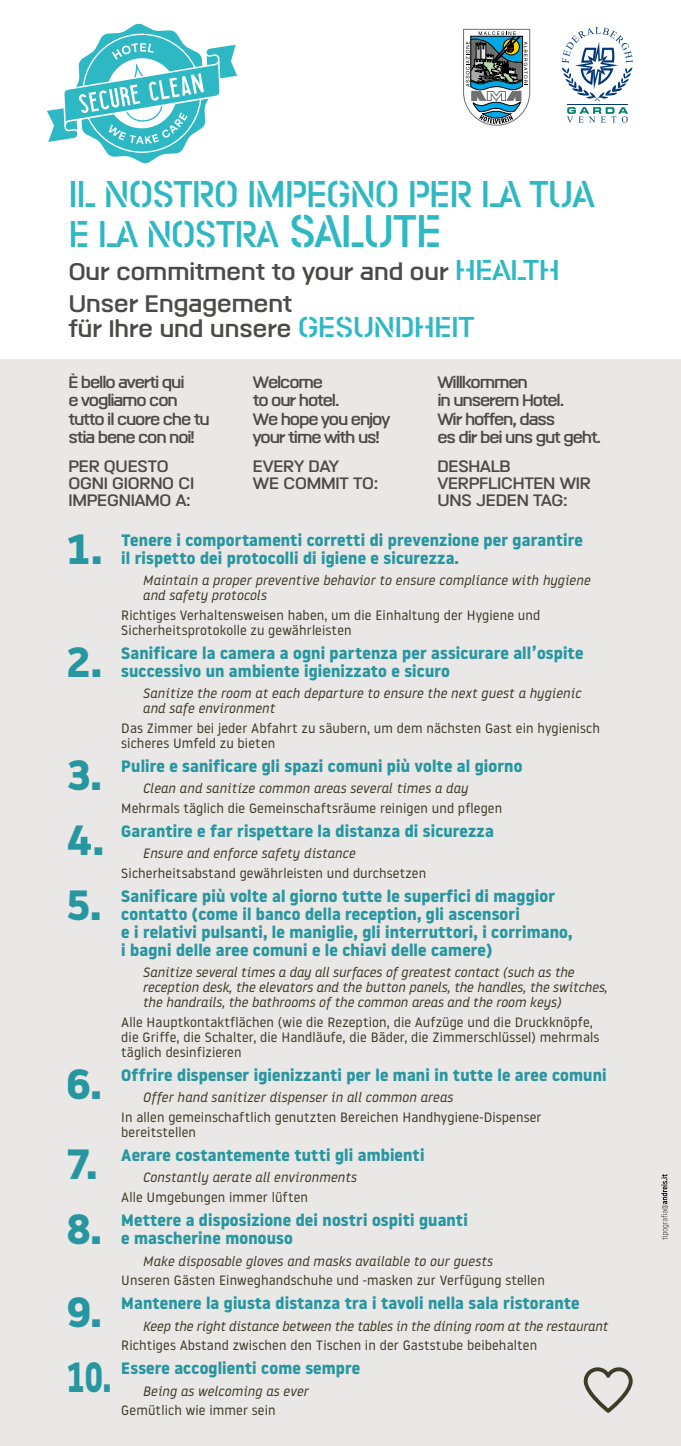
<style>
.page{position:relative;width:681px;height:1446px;background:#fff}
.page>*{position:absolute;margin:0;border:0;box-sizing:border-box;transform-origin:0 0}
.t1{font:700 42.22px "Noway";color:#2896a0}
.t2{font:700 42.22px "Noway";color:#2896a0;scale:.75 1}
.t3{font:37.2px/40.9px "Mercado";letter-spacing:-.05em;color:#2eb8c4}
.t4{font:28.65px "Mercado";color:#2eb8c4;scale:1.1 1}
.t5{font:23.85px/25.5px "Mercado Sans";letter-spacing:-.05em;color:#4a4a49;scale:1.1 1}
.t6{font:700 16.5px/18px "Noway";letter-spacing:.01em;color:#2896a0}
.t7{font:16.5px/18.5px "Mercado Sans";letter-spacing:-.1em;color:#4a4a49;scale:1.1 1}
.t8{font:16.5px/17.2px "Mercado Sans";letter-spacing:-.05em;color:#4a4a49;scale:1.1 1}
.t9{font:13.5px/15px "Noway";letter-spacing:.01em;color:#3d3724}
.t10{font:italic 13.5px/15px "Noway";letter-spacing:.01em;color:#3d3724}
.t11{font:italic 13.5px "Noway";letter-spacing:-.01em;color:#3d3724}
.s1{font-size:45.53px}
.s2{font-family:"Mercado";font-size:28.65px;color:#2eb8c4}
</style>
<div class="page">
<div style="left:0;top:360px;width:680px;height:1086px;background:#eae8e7"></div>
<svg style="left:47px;top:24px;width:190px;height:139px"></svg>
<svg style="left:661px;top:1174px;width:7px;height:65px"></svg>
<svg style="left:463px;top:29px;width:67px;height:96px"></svg>
<svg style="left:583px;top:1367px;width:50px;height:46px"></svg>
<svg style="left:562px;top:27px;width:70px;height:96px"></svg>
<h2 class="t3" style="left:68px;top:173px;width:528px">IL NOSTRO IMPEGNO PER LA TUA<br>E LA NOSTRA <span class="s1">SALUTE</span></h2>
<h3 class="t5" style="left:68px;top:258px;width:385px">Our commitment to your and our <span class="s2">HEALT</span></h3>
<h3 class="t4" style="left:538px;top:251px;width:21px">H</h3>
<h3 class="t5" style="left:68px;top:290px;width:245px">Unser Engagement<br>für Ihre und unsere <span class="s2">GESUN</span></h3>
<h3 class="t4" style="left:394px;top:309px;width:49px">DHEIT</h3>
<p class="t7" style="left:68px;top:372px;width:130px">È bello averti qui<br>e vogliamo con tutto il cuore che tu stia bene con noi!</p>
<p class="t8" style="left:68px;top:457px;width:117px">PER QUESTO<br>OGNI GIORNO CI<br>IMPEGNIAMO A:</p>
<p class="t7" style="left:252px;top:372px;width:127px">Welcome<br>to our hotel.<br>We hope you enjoy your time with us!</p>
<p class="t8" style="left:252px;top:457px;width:116px">EVERY DAY<br>WE COMMIT TO:</p>
<p class="t7" style="left:437px;top:372px;width:151px">Willkommen<br>in unserem Hotel.<br>Wir hoffen, dass<br>es dir bei uns gut geht.</p>
<p class="t8" style="left:437px;top:457px;width:141px">DESHALB<br>VERPFLICHTEN WIR<br>UNS JEDEN TAG:</p>
<h1 class="t1" style="left:67px;top:525px;width:36px">1.</h1>
<p class="t6" style="left:121px;top:531px;width:463px">Tenere i comportamenti corretti di prevenzione per garantire il rispetto dei protocolli di igiene e sicurezza.</p>
<p class="t10" style="left:142px;top:572px;width:449px">Maintain a proper preventive behavior to ensure compliance with hygiene and safety protocols</p>
<p class="t9" style="left:121px;top:607px;width:420px">Richtiges Verhaltensweisen haben, um die Einhaltung der Hygiene und<br>Sicherheitsprotokolle zu gewährleisten</p>
<h1 class="t1" style="left:67px;top:638px;width:37px">2.</h1>
<p class="t6" style="left:121px;top:644px;width:463px">Sanificare la camera a ogni partenza per assicurare all’ospite successivo un ambiente igienizzato e sicuro</p>
<p class="t10" style="left:142px;top:685px;width:439px">Sanitize the room at each departure to ensure the next guest a hygienic and safe environment</p>
<p class="t9" style="left:121px;top:720px;width:480px">Das Zimmer bei jeder Abfahrt zu säubern, um dem nächsten Gast ein hygienisch sicheres Umfeld zu bieten</p>
<h1 class="t1" style="left:67px;top:751px;width:36px">3.</h1>
<p class="t6" style="left:121px;top:757px;width:402px">Pulire e sanificare gli spazi comuni più volte al giorno</p>
<p class="t10" style="left:142px;top:780px;width:326px">Clean and sanitize common areas several times a day</p>
<p class="t9" style="left:121px;top:800px;width:382px">Mehrmals täglich die Gemeinschaftsräume reinigen und pflegen</p>
<h1 class="t1" style="left:67px;top:816px;width:39px">4.</h1>
<p class="t6" style="left:121px;top:822px;width:374px">Garantire e far rispettare la distanza di sicurezza</p>
<p class="t10" style="left:142px;top:845px;width:214px">Ensure and enforce safety distance</p>
<p class="t9" style="left:121px;top:865px;width:306px">Sicherheitsabstand gewährleisten und durchsetzen</p>
<h1 class="t1" style="left:67px;top:881px;width:36px">5.</h1>
<p class="t6" style="left:121px;top:887px;width:452px">Sanificare più volte al giorno tutte le superfici di maggior contatto (come il banco della reception, gli ascensori<br>e i relativi pulsanti, le maniglie, gli interruttori, i corrimano, i bagni delle aree comuni e le chiavi delle camere)</p>
<p class="t10" style="left:142px;top:964px;width:466px">Sanitize several times a day all surfaces of greatest contact (such as the reception desk, the elevators and the button panels, the handles, the switches, the handrails, the bathrooms of the common areas and the room keys)</p>
<p class="t9" style="left:121px;top:1014px;width:479px">Alle Hauptkontaktflächen (wie die Rezeption, die Aufzüge und die Druckknöpfe, die Griffe, die Schalter, die Handläufe, die Bäder, die Zimmerschlüssel) mehrmals täglich desinfizieren</p>
<h1 class="t1" style="left:66px;top:1060px;width:37px">6.</h1>
<p class="t6" style="left:121px;top:1066px;width:486px">Offrire dispenser igienizzanti per le mani in tutte le aree comuni</p>
<p class="t10" style="left:142px;top:1089px;width:311px">Offer hand sanitizer dispenser in all common areas</p>
<p class="t9" style="left:121px;top:1109px;width:421px">In allen gemeinschaftlich genutzten Bereichen Handhygiene-Dispenser bereitstellen</p>
<h1 class="t1" style="left:66px;top:1140px;width:33px">7.</h1>
<p class="t6" style="left:121px;top:1146px;width:304px">Aerare costantemente tutti gli ambienti</p>
<p class="t10" style="left:142px;top:1169px;width:215px">Constantly aerate all environments</p>
<p class="t9" style="left:121px;top:1189px;width:188px">Alle Umgebungen immer lüften</p>
<h1 class="t1" style="left:66px;top:1205px;width:37px">8.</h1>
<p class="t6" style="left:121px;top:1211px;width:348px">Mettere a disposizione dei nostri ospiti guanti e mascherine monouso</p>
<p class="t10" style="left:142px;top:1252px;width:351px">Make disposable gloves and masks available to our guests</p>
<p class="t9" style="left:121px;top:1272px;width:425px">Unseren Gästen Einweghandschuhe und -masken zur Verfügung stellen</p>
<h1 class="t1" style="left:66px;top:1288px;width:37px">9.</h1>
<p class="t6" style="left:121px;top:1294px;width:459px">Mantenere la giusta distanza tra i tavoli nella sala ristorante</p>
<p class="t11" style="left:142px;top:1316px;width:466px">Keep the right distance between the tables in the dining room at the restaurant</p>
<p class="t9" style="left:121px;top:1337px;width:417px">Richtiges Abstand zwischen den Tischen in der Gaststube beibehalten</p>
<h1 class="t2" style="left:67px;top:1353px;width:60px">10.</h1>
<p class="t6" style="left:121px;top:1359px;width:240px">Essere accoglienti come sempre</p>
<p class="t10" style="left:142px;top:1382px;width:167px">Being as welcoming as ever</p>
<p class="t9" style="left:121px;top:1402px;width:156px">Gemütlich wie immer sein</p>
</div>
